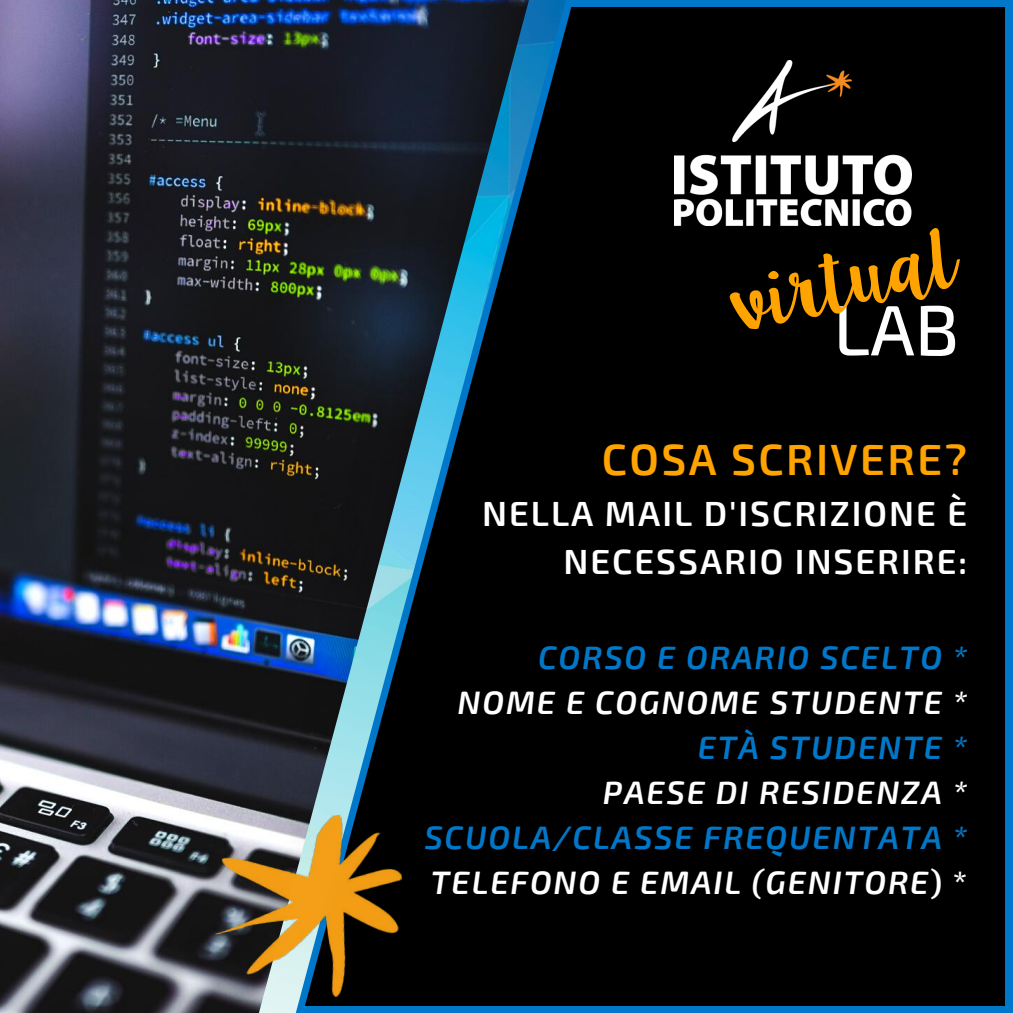
<style>
.page{position:relative;width:1013px;height:1013px;background:#fff}
.page>*{position:absolute;margin:0;border:0;box-sizing:border-box;transform-origin:0 0}
.t1{font:71.25px "Lilly Belle";color:#ffa300}
.t2{font:500 71.25px "Exo 2";color:#fff}
.t3{font:600 43.75px "Exo 2";letter-spacing:.055em;color:#ffa300}
.t4{font:600 35px/48.6px "Exo 2";letter-spacing:.055em;color:#fff;text-align:right}
.t5{font:italic 600 32.5px/44.9px "Exo 2";letter-spacing:.055em;color:#0077c8}
.t6{font:italic 600 32.5px "Exo 2";letter-spacing:.055em;color:#fff}
.s1{color:#fff}
.s2{font-style:normal;color:#fff}
</style>
<div class="page">
<img style="left:0;top:0;width:86px;height:1012px">
<img style="left:86px;top:0;width:161px;height:1012px">
<div style="left:247px;top:0;width:758px;height:1012px;background:#000"></div>
<div style="left:1005px;top:0;width:7px;height:1012px;background:#0077c8"></div>
<div style="left:554px;top:0;width:458px;height:7px;background:#0077c8"></div>
<div style="left:303px;top:1005px;width:709px;height:7px;background:#0077c8"></div>
<div style="left:566px;top:7px;width:86px;height:999px;background:#000"></div>
<img style="left:259px;top:0;width:307px;height:1012px">
<img style="left:202px;top:808px;width:213px;height:202px">
<img style="left:674px;top:60px;width:237px;height:165px">
<h1 class="t1" style="left:724px;top:251px;width:228px;rotate:-13deg">virtual</h1>
<h1 class="t2" style="left:833px;top:284px;width:127px">LAB</h1>
<h2 class="t3" style="left:601px;top:431px;width:367px">COSA SCRIVERE?</h2>
<p class="t4" style="left:482px;top:487px;width:487px">NELLA MAIL D'ISCRIZIONE È<br>NECESSARIO INSERIRE:</p>
<p class="t5" style="left:538px;top:633px;width:431px">CORSO E ORARIO SCELTO *</p>
<p class="t6" style="left:457px;top:681px;width:511px">NOME E COGNOME STUDENTE *</p>
<p class="t5" style="left:697px;top:723px;width:271px">ETÀ STUDENTE *</p>
<p class="t6" style="left:603px;top:771px;width:366px">PAESE DI RESIDENZA *</p>
<p class="t5" style="left:424px;top:813px;width:544px">SCUOLA/CLASSE FREQUENTATA *<br><span class="s1">TELEFONO E EMAIL (GENITORE</span><span class="s2">) *</span></p>
</div>
